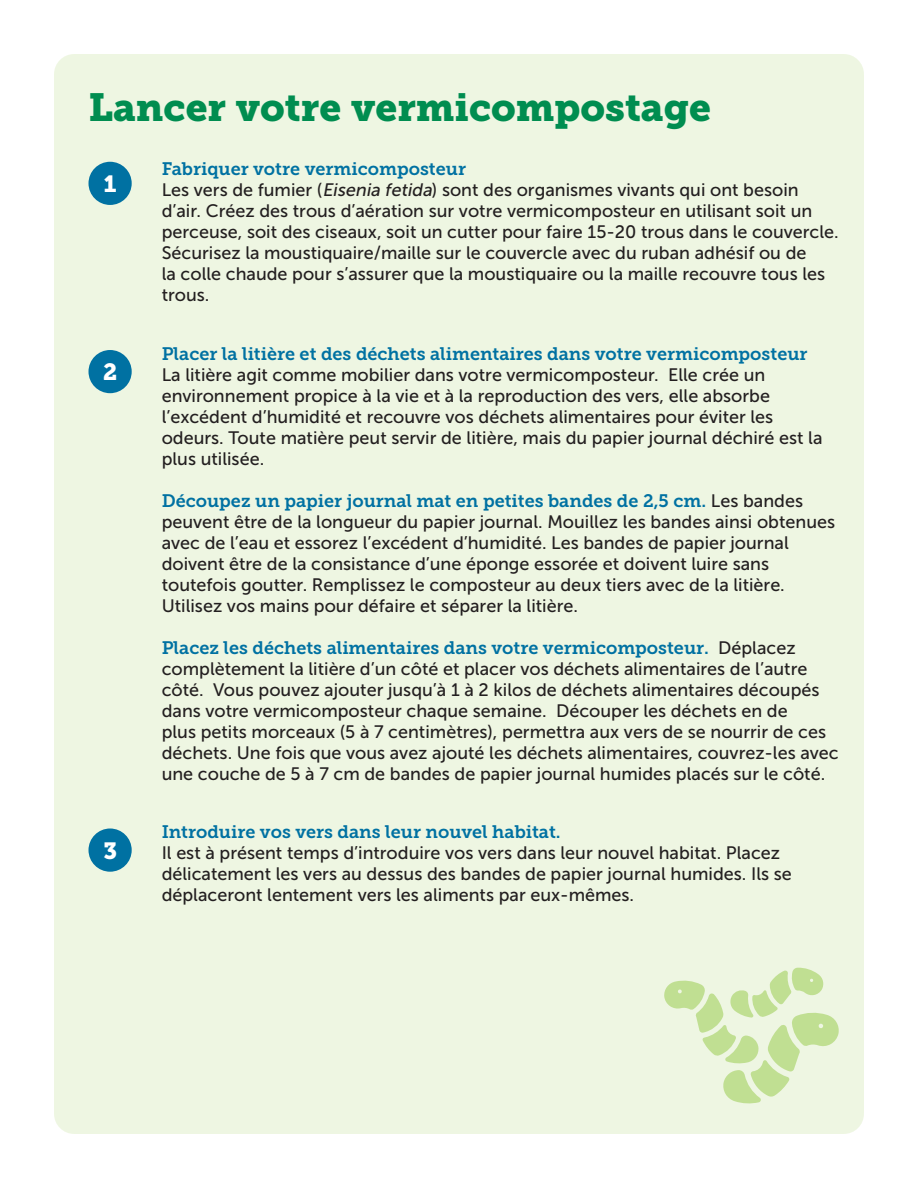
<style>
.page{position:relative;width:918px;height:1188px;background:#fff}
.page>*{position:absolute;margin:0;border:0;box-sizing:border-box;transform-origin:0 0}
.t1{font:39px "Museo Slab 900";color:#008d50}
.t2{font:23.25px "Museo Slab 900";color:#fff}
.t3{font:18px/21px "Museo Sans 500";color:#231f20}
.t4{font:18px "Museo Slab 700";color:#0071a2}
.s1{font-style:italic}
.s2{font-family:"Museo Sans 500";color:#231f20}
</style>
<div class="page">
<div style="left:54px;top:54px;width:810px;height:1080px;background:#eef6e2;border-radius:20px"></div>
<div style="left:89px;top:162px;width:43px;height:43px;background:#0071a2;border-radius:50%"></div>
<div style="left:89px;top:350px;width:43px;height:43px;background:#0071a2;border-radius:50%"></div>
<div style="left:89px;top:829px;width:43px;height:43px;background:#0071a2;border-radius:50%"></div>
<svg style="left:664px;top:968px;width:175px;height:136px"></svg>
<h1 class="t1" style="left:88px;top:84px;width:624px">Lancer votre vermicompostage</h1>
<p class="t2" style="left:104px;top:170px;width:14px">1</p>
<p class="t2" style="left:103px;top:359px;width:16px">2</p>
<p class="t2" style="left:104px;top:837px;width:15px">3</p>
<p class="t4" style="left:162px;top:159px;width:306px">Fabriquer votre vermicomposteur</p>
<p class="t3" style="left:162px;top:180px;width:679px">Les vers de fumier (<span class="s1">Eisenia fetida</span>) sont des organismes vivants qui ont besoin d’air. Créez des trous d’aération sur votre vermicomposteur en utilisant soit un perceuse, soit des ciseaux, soit un cutter pour faire 15-20 trous dans le couvercle.<br>Sécurisez la moustiquaire/maille sur le couvercle avec du ruban adhésif ou de<br>la colle chaude pour s’assurer que la moustiquaire ou la maille recouvre tous les trous.</p>
<p class="t4" style="left:162px;top:343px;width:647px">Placer la litière et des déchets alimentaires dans votre vermicomposteur</p>
<p class="t3" style="left:162px;top:364px;width:662px">La litière agit comme mobilier dans votre vermicomposteur. Elle crée un environnement propice à la vie et à la reproduction des vers, elle absorbe l’excédent d’humidité et recouvre vos déchets alimentaires pour éviter les odeurs. Toute matière peut servir de litière, mais du papier journal déchiré est la plus utilisée.</p>
<p class="t4" style="left:162px;top:490px;width:643px">Découpez un papier journal mat en petites bandes de 2,5 cm. <span class="s2">Les bandes</span></p>
<p class="t3" style="left:162px;top:511px;width:675px">peuvent être de la longueur du papier journal. Mouillez les bandes ainsi obtenues avec de l’eau et essorez l’excédent d’humidité. Les bandes de papier journal doivent être de la consistance d’une éponge essorée et doivent luire sans toutefois goutter. Remplissez le composteur au deux tiers avec de la litière.<br>Utilisez vos mains pour défaire et séparer la litière.</p>
<p class="t4" style="left:162px;top:637px;width:635px">Placez les déchets alimentaires dans votre vermicomposteur. <span class="s2">Déplacez</span></p>
<p class="t3" style="left:162px;top:658px;width:679px">complètement la litière d’un côté et placer vos déchets alimentaires de l’autre côté. Vous pouvez ajouter jusqu’à 1 à 2 kilos de déchets alimentaires découpés dans votre vermicomposteur chaque semaine. Découper les déchets en de<br>plus petits morceaux (5 à 7 centimètres), permettra aux vers de se nourrir de ces déchets. Une fois que vous avez ajouté les déchets alimentaires, couvrez-les avec une couche de 5 à 7 cm de bandes de papier journal humides placés sur le côté.</p>
<p class="t4" style="left:162px;top:822px;width:400px">Introduire vos vers dans leur nouvel habitat.</p>
<p class="t3" style="left:162px;top:843px;width:632px">Il est à présent temps d’introduire vos vers dans leur nouvel habitat. Placez délicatement les vers au dessus des bandes de papier journal humides. Ils se déplaceront lentement vers les aliments par eux-mêmes.</p>
</div>
